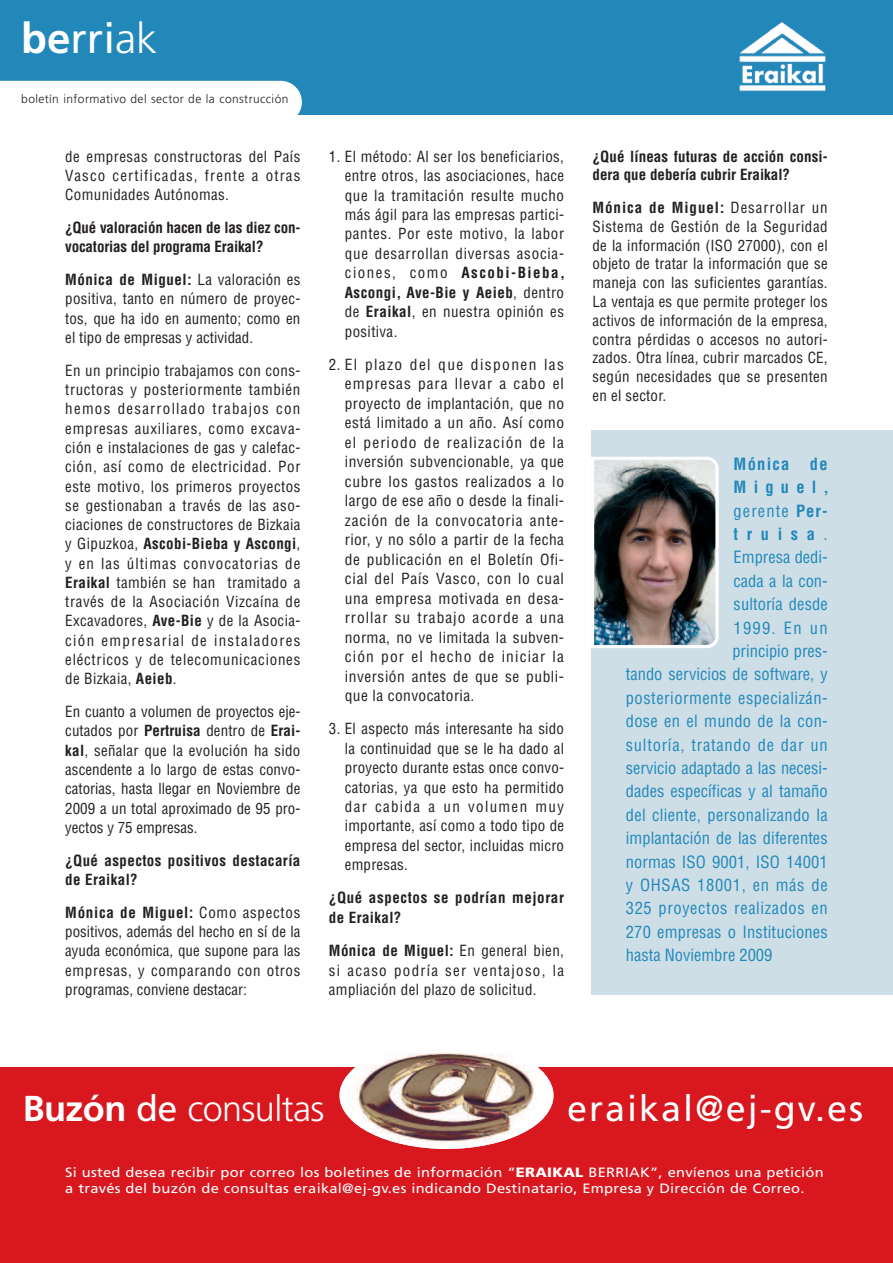
<style>
.page{position:relative;width:893px;height:1263px;background:#fff}
.page>*{position:absolute;margin:0;border:0;box-sizing:border-box;transform-origin:0 0}
.t1{font:42.3px "Frutiger";color:#fff}
.t2{font:300 36px "Frutiger";letter-spacing:-.015em;color:#fff}
.t3{font:36px "Frutiger";letter-spacing:.055em;color:#fff}
.t4{font:condensed 16.5px "Helvetica";letter-spacing:.005em;color:#2188b9}
.t5{font:condensed 16.5px "Helvetica";letter-spacing:.03em;color:#2188b9}
.t6{font:condensed 16.5px "Helvetica";letter-spacing:.045em;color:#2188b9}
.t7{font:condensed 16.5px "Helvetica";letter-spacing:.035em;color:#2188b9}
.t8{font:700 condensed 16.5px "Helvetica";letter-spacing:.435em;color:#2188b9}
.t9{font:condensed 16.5px "Helvetica";letter-spacing:.04em;color:#2188b9}
.t10{font:condensed 16.5px "Helvetica";letter-spacing:.065em;color:#2188b9}
.t11{font:condensed 15px/19.5px "Helvetica";letter-spacing:.025em;color:#231f20;text-align:justify}
.t12{font:700 condensed 15px/19.2px "Helvetica";letter-spacing:.005em;color:#231f20}
.t13{font:700 condensed 15px/19.2px "Helvetica";letter-spacing:.025em;color:#231f20}
.t14{font:700 condensed 15px/19.5px "Helvetica";letter-spacing:.04em;color:#231f20}
.t15{font:13.5px/16.2px "Frutiger";letter-spacing:.015em;color:#fff;scale:1.09 1}
.t16{font:300 12px "Frutiger";letter-spacing:.035em;color:#231f20}
.s1{font-weight:700}
.s2{font-weight:300}
.s3{font-weight:400}
.s4{font-weight:900}
</style>
<div class="page">
<div style="left:0;top:0;width:893px;height:115px;background:#2188b9"></div>
<svg style="left:740px;top:91px;width:85px;height:1px"></svg>
<img style="left:739px;top:22px;width:87px;height:69px">
<div style="left:0;top:81px;width:302px;height:34px;background:#fff"></div>
<div style="left:0;top:1067px;width:893px;height:196px;background:#d8171f"></div>
<div style="left:339px;top:1042px;width:215px;height:107px;background:#fff;border-radius:50%"></div>
<img style="left:351px;top:1053px;width:193px;height:96px">
<div style="left:591px;top:430px;width:302px;height:565px;background:#cedee7"></div>
<img style="left:591px;top:457px;width:128px;height:191px">
<h1 class="t1" style="left:21px;top:21px;width:138px"><span class="s1">be</span>rri<span class="s2">ak</span></h1>
<p class="t16" style="left:21px;top:94px;width:269px">boletín informativo del sector de la construcción</p>
<p class="t11" style="left:65px;top:147px;width:237px">de empresas constructoras del País Vasco certificadas, frente a otras Comunidades Autónomas.</p>
<p class="t12" style="left:65px;top:218px;width:237px">¿Qué valoración hacen de las diez con&shy;vocatorias del programa Eraikal?</p>
<p class="t11" style="left:65px;top:270px;width:237px"><span class="s1">Mónica de Miguel:</span> La valoración es positiva, tanto en número de proyec&shy;tos, que ha ido en aumento; como en el tipo de empresas y actividad.</p>
<p class="t11" style="left:65px;top:361px;width:237px">En un principio trabajamos con cons&shy;tructoras y posteriormente también hemos desarrollado trabajos con empresas auxiliares, como excava&shy;ción e instalaciones de gas y calefac&shy;ción, así como de electricidad. Por este motivo, los primeros proyectos se gestionaban a través de las aso&shy;ciaciones de constructores de Bizkaia y Gipuzkoa, <span class="s1">Ascobi-Bieba y Ascongi</span>, y en las últimas convocatorias de <span class="s1">Eraikal</span> también se han tramitado a través de la Asociación Vizcaína de Excavadores, <span class="s1">Ave-Bie</span> y de la Asocia&shy;ción empresarial de instaladores eléctricos y de telecomunicaciones de Bizkaia, <span class="s1">Aeieb</span>.</p>
<p class="t11" style="left:65px;top:702px;width:237px">En cuanto a volumen de proyectos eje&shy;cutados por <span class="s1">Pertruisa</span> dentro de <span class="s1">Erai&shy;kal</span>, señalar que la evolución ha sido ascendente a lo largo de estas convo&shy;catorias, hasta llegar en Noviembre de 2009 a un total aproximado de 95 pro&shy;yectos y 75 empresas.</p>
<p class="t13" style="left:65px;top:851px;width:237px">¿Qué aspectos positivos destacaría de Eraikal?</p>
<p class="t11" style="left:65px;top:903px;width:237px"><span class="s1">Mónica de Miguel:</span> Como aspectos positivos, además del hecho en sí de la ayuda económica, que supone para las empresas, y comparando con otros programas, conviene destacar:</p>
<p class="t11" style="left:345px;top:147px;width:222px;text-indent:-16px">1. El método: Al ser los beneficiarios, entre otros, las asociaciones, hace que la tramitación resulte mucho más ágil para las empresas partici&shy;pantes. Por este motivo, la labor que desarrollan diversas asocia&shy;ciones, como <span class="s1">Ascobi-Bieba, Ascongi, Ave-Bie y Aeieb</span>, dentro de <span class="s1">Eraikal</span>, en nuestra opinión es positiva.</p>
<p class="t11" style="left:345px;top:355px;width:221px;text-indent:-16px">2. El plazo del que disponen las empresas para llevar a cabo el proyecto de implantación, que no está limitado a un año. Así como el periodo de realización de la inversión subvencionable, ya que cubre los gastos realizados a lo largo de ese año o desde la finali&shy;zación de la convocatoria ante&shy;rior, y no sólo a partir de la fecha de publicación en el Boletín Ofi&shy;cial del País Vasco, con lo cual una empresa motivada en desa&shy;rrollar su trabajo acorde a una norma, no ve limitada la subven&shy;ción por el hecho de iniciar la inversión antes de que se publi&shy;que la convocatoria.</p>
<p class="t11" style="left:345px;top:719px;width:221px;text-indent:-16px">3. El aspecto más interesante ha sido la continuidad que se le ha dado al proyecto durante estas once convo&shy;catorias, ya que esto ha permitido dar cabida a un volumen muy importante, así como a todo tipo de empresa del sector, incluidas micro empresas.</p>
<p class="t14" style="left:329px;top:888px;width:237px">¿Qué aspectos se podrían mejorar de Eraikal?</p>
<p class="t11" style="left:329px;top:941px;width:237px"><span class="s1">Mónica de Miguel:</span> En general bien, si acaso podría ser ventajoso, la ampliación del plazo de solicitud.</p>
<p class="t12" style="left:593px;top:147px;width:237px">¿Qué líneas futuras de acción consi&shy;dera que debería cubrir Eraikal?</p>
<p class="t11" style="left:593px;top:198px;width:237px;line-height:18.9px"><span class="s1">Mónica de Miguel:</span> Desarrollar un Sistema de Gestión de la Seguridad de la información (ISO 27000), con el objeto de tratar la información que se maneja con las suficientes garantías.<br>La ventaja es que permite proteger los activos de información de la empresa, contra pérdidas o accesos no autori&shy;zados. Otra línea, cubrir marcados CE, según necesidades que se presenten en el sector.</p>
<p class="t8" style="left:734px;top:454px;width:57px">Mónica</p>
<p class="t8" style="left:810px;top:454px;width:19px">de</p>
<p class="t8" style="left:734px;top:478px;width:97px">Miguel,</p>
<p class="t10" style="left:734px;top:501px;width:96px">gerente <span class="s1">Per-</span></p>
<p class="t8" style="left:734px;top:525px;width:96px">truisa<span class="s3">.</span></p>
<p class="t4" style="left:734px;top:548px;width:96px">Empresa dedi-</p>
<p class="t4" style="left:734px;top:571px;width:96px">cada a la con-</p>
<p class="t4" style="left:734px;top:595px;width:96px">sultoría desde</p>
<p class="t4" style="left:734px;top:618px;width:96px">1999. En un</p>
<p class="t4" style="left:732px;top:642px;width:97px">principio pres-</p>
<p class="t4" style="left:626px;top:665px;width:203px">tando servicios de software, y</p>
<p class="t5" style="left:626px;top:688px;width:203px">posteriormente especializán-</p>
<p class="t4" style="left:626px;top:712px;width:203px">dose en el mundo de la con-</p>
<p class="t6" style="left:626px;top:735px;width:203px">sultoría, tratando de dar un</p>
<p class="t4" style="left:626px;top:759px;width:203px">servicio adaptado a las necesi-</p>
<p class="t4" style="left:626px;top:782px;width:203px">dades específicas y al tamaño</p>
<p class="t4" style="left:626px;top:805px;width:203px">del cliente, personalizando la</p>
<p class="t4" style="left:626px;top:829px;width:203px">implantación de las diferentes</p>
<p class="t4" style="left:626px;top:852px;width:203px">normas ISO 9001, ISO 14001</p>
<p class="t9" style="left:626px;top:876px;width:203px">y OHSAS 18001, en más de</p>
<p class="t7" style="left:626px;top:899px;width:203px">325 proyectos realizados en</p>
<p class="t4" style="left:626px;top:922px;width:203px">270 empresas o Instituciones</p>
<p class="t4" style="left:626px;top:946px;width:148px">hasta Noviembre 2009</p>
<h2 class="t2" style="left:23px;top:1094px;width:303px"><span class="s1">Buzón</span> <span class="s3">de</span> consultas</h2>
<h2 class="t3" style="left:567px;top:1094px;width:298px">eraikal@ej-gv.es</h2>
<p class="t15" style="left:65px;top:1165px;width:697px">Si usted desea recibir por correo los boletines de información “<span class="s4">ERAIKAL</span> BERRIAK”, envíenos una petición a través del buzón de consultas eraikal@ej-gv.es indicando Destinatario, Empresa y Dirección de Correo.</p>
</div>
